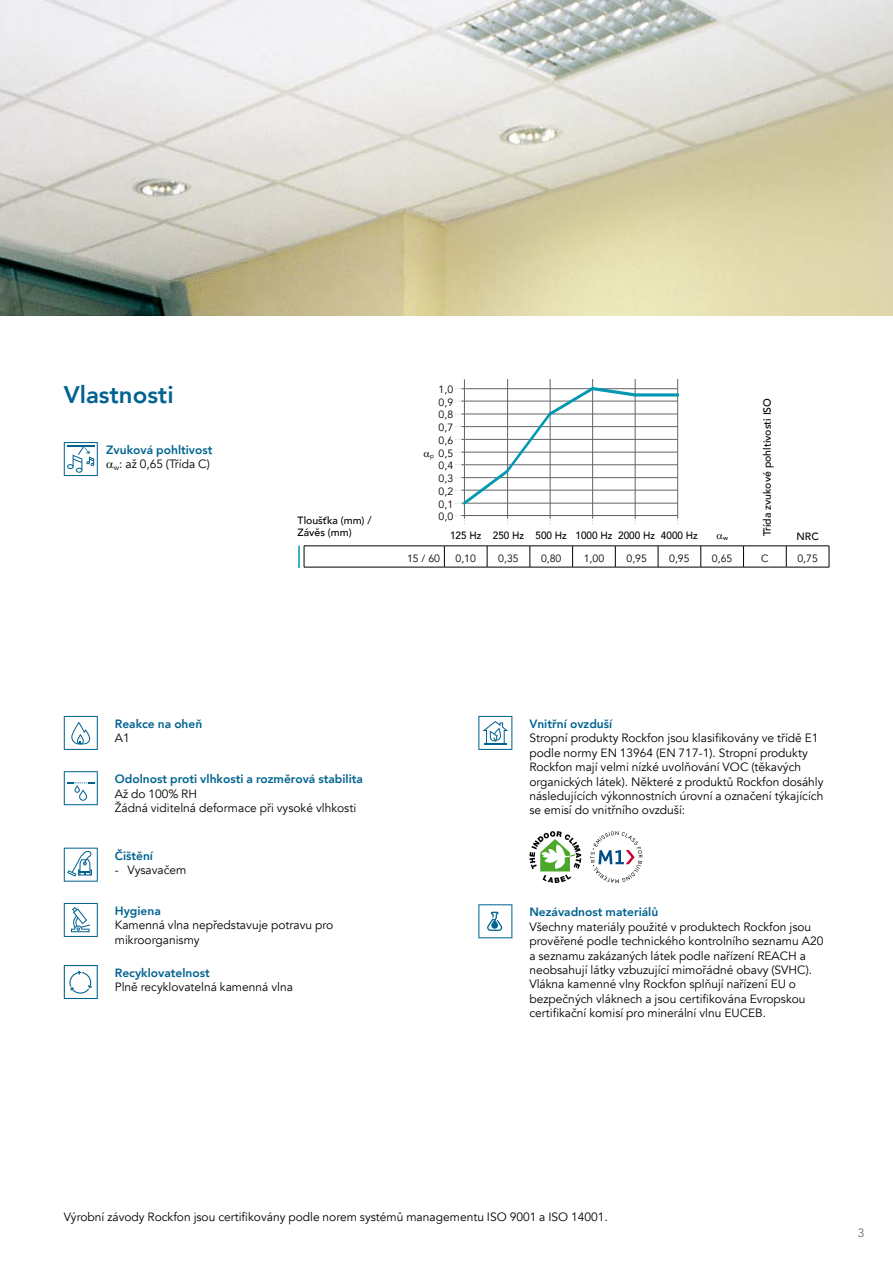
<style>
.page{position:relative;width:893px;height:1263px;background:#fff}
.page>*{position:absolute;margin:0;border:0;box-sizing:border-box;transform-origin:0 0}
.t1{font:127.35px "Chartwell Lines 50";color:#0098b0;scale:.67 1}
.Inside__Headline{font:800 24px "Avenir";color:#006390}
.Inside__Body_text-Pe{font:12px/14.4px "Avenir";color:#000}
.Inside__Subline{font:800 12px "Avenir";color:#006390}
.Inside__System_pagen{font:12px "Avenir";color:#646567}
.t2{font:10.5px "Avenir";color:#000}
.Thickness___Suspensi{font:500 10.5px "Avenir";color:#000}
.Thickness___Suspensi-2{font:500 10.5px "Avenir";color:#000;scale:.95 1}
.t3{font:500 6.45px "Avenir";color:#000}
.t4{font:6.45px "Avenir";color:#000}
</style>
<div class="page">
<img style="left:0;top:0;width:893px;height:316px">
<svg style="left:64px;top:442px;width:34px;height:34px"></svg>
<svg style="left:64px;top:716px;width:34px;height:34px"></svg>
<svg style="left:64px;top:771px;width:34px;height:34px"></svg>
<svg style="left:64px;top:848px;width:34px;height:34px"></svg>
<svg style="left:64px;top:903px;width:34px;height:34px"></svg>
<svg style="left:64px;top:965px;width:34px;height:34px"></svg>
<svg style="left:478px;top:716px;width:34px;height:34px"></svg>
<svg style="left:529px;top:831px;width:52px;height:52px"></svg>
<svg style="left:590px;top:831px;width:52px;height:52px"></svg>
<svg style="left:478px;top:904px;width:34px;height:34px"></svg>
<svg style="left:304px;top:547px;width:1px;height:20px"></svg>
<svg style="left:444px;top:547px;width:1px;height:20px"></svg>
<svg style="left:487px;top:547px;width:1px;height:20px"></svg>
<svg style="left:530px;top:547px;width:1px;height:20px"></svg>
<svg style="left:572px;top:547px;width:1px;height:20px"></svg>
<svg style="left:615px;top:547px;width:1px;height:20px"></svg>
<svg style="left:658px;top:547px;width:1px;height:20px"></svg>
<svg style="left:700px;top:547px;width:1px;height:20px"></svg>
<svg style="left:743px;top:547px;width:1px;height:20px"></svg>
<svg style="left:786px;top:547px;width:1px;height:20px"></svg>
<svg style="left:829px;top:546px;width:1px;height:21px"></svg>
<hr style="left:304px;top:567px;width:140px;height:1px;background:#000">
<hr style="left:444px;top:567px;width:43px;height:1px;background:#000">
<hr style="left:487px;top:567px;width:43px;height:1px;background:#000">
<hr style="left:530px;top:567px;width:43px;height:1px;background:#000">
<hr style="left:573px;top:567px;width:42px;height:1px;background:#000">
<hr style="left:615px;top:567px;width:43px;height:1px;background:#000">
<hr style="left:658px;top:567px;width:43px;height:1px;background:#000">
<hr style="left:701px;top:567px;width:42px;height:1px;background:#000">
<hr style="left:743px;top:567px;width:43px;height:1px;background:#000">
<hr style="left:786px;top:567px;width:43px;height:1px;background:#000">
<hr style="left:304px;top:546px;width:140px;height:1px;background:#000">
<hr style="left:444px;top:546px;width:43px;height:1px;background:#000">
<hr style="left:487px;top:546px;width:43px;height:1px;background:#000">
<hr style="left:530px;top:546px;width:43px;height:1px;background:#000">
<hr style="left:573px;top:546px;width:42px;height:1px;background:#000">
<hr style="left:615px;top:546px;width:43px;height:1px;background:#000">
<hr style="left:658px;top:546px;width:43px;height:1px;background:#000">
<hr style="left:701px;top:546px;width:42px;height:1px;background:#000">
<hr style="left:743px;top:546px;width:43px;height:1px;background:#000">
<hr style="left:786px;top:546px;width:43px;height:1px;background:#000">
<hr style="left:298px;top:546px;width:2px;height:21px;background:#0098b0">
<svg style="left:455px;top:515px;width:10px;height:10px"></svg>
<hr style="left:461px;top:388px;width:217px;height:1px;background:#646567">
<hr style="left:461px;top:490px;width:216px;height:1px;background:#646567">
<hr style="left:461px;top:414px;width:216px;height:1px;background:#646567">
<hr style="left:461px;top:439px;width:216px;height:1px;background:#646567">
<hr style="left:461px;top:464px;width:216px;height:1px;background:#646567">
<hr style="left:507px;top:379px;width:1px;height:139px;background:#646567">
<hr style="left:550px;top:379px;width:1px;height:139px;background:#646567">
<hr style="left:592px;top:379px;width:1px;height:139px;background:#646567">
<hr style="left:635px;top:379px;width:1px;height:139px;background:#646567">
<hr style="left:677px;top:379px;width:1px;height:139px;background:#646567">
<hr style="left:461px;top:503px;width:217px;height:1px;background:#646567">
<hr style="left:461px;top:477px;width:217px;height:1px;background:#646567">
<hr style="left:461px;top:452px;width:217px;height:1px;background:#646567">
<hr style="left:461px;top:426px;width:217px;height:1px;background:#646567">
<hr style="left:461px;top:401px;width:217px;height:1px;background:#646567">
<hr style="left:464px;top:379px;width:1px;height:139px;background:#646567">
<hr style="left:461px;top:515px;width:217px;height:1px;background:#646567">
<p class="Inside__Headline" style="left:64px;top:376px;width:111px">Vlastnosti</p>
<p class="Inside__Subline" style="left:106px;top:440px;width:108px">Zvuková pohltivost</p>
<p class="Inside__Body_text-Pe" style="left:114px;top:457px;width:97px"><sub>w</sub>: až 0,65 (Třída C)</p>
<p class="Thickness___Suspensi" style="left:298px;top:511px;width:75px">Tloušťka (mm) /</p>
<p class="Thickness___Suspensi" style="left:298px;top:523px;width:56px">Závěs (mm)</p>
<p class="t2" style="left:439px;top:383px;width:16px">1,0</p>
<p class="t2" style="left:439px;top:396px;width:16px">0,9</p>
<p class="t2" style="left:439px;top:409px;width:16px">0,8</p>
<p class="t2" style="left:439px;top:421px;width:16px">0,7</p>
<p class="t2" style="left:439px;top:434px;width:16px">0,6</p>
<p class="t2" style="left:439px;top:447px;width:16px">0,5</p>
<p class="t2" style="left:439px;top:460px;width:16px">0,4</p>
<p class="t2" style="left:439px;top:472px;width:16px">0,3</p>
<p class="t2" style="left:439px;top:485px;width:16px">0,2</p>
<p class="t2" style="left:439px;top:498px;width:16px">0,1</p>
<p class="t2" style="left:439px;top:511px;width:16px">0,0</p>
<p class="t1" style="left:464px;top:387px;width:324px">10+35+80+100+95+95</p>
<p class="Thickness___Suspensi" style="left:758px;top:536px;width:140px;rotate:-90deg">Třída zvukové pohltivosti ISO</p>
<p class="t4" style="left:430px;top:452px;width:5px">p</p>
<p class="Thickness___Suspensi-2" style="left:450px;top:526px;width:35px">125 Hz</p>
<p class="Thickness___Suspensi-2" style="left:493px;top:526px;width:35px">250 Hz</p>
<p class="Thickness___Suspensi-2" style="left:535px;top:526px;width:35px">500 Hz</p>
<p class="Thickness___Suspensi-2" style="left:575px;top:526px;width:40px">1000 Hz</p>
<p class="Thickness___Suspensi-2" style="left:618px;top:526px;width:40px">2000 Hz</p>
<p class="Thickness___Suspensi-2" style="left:661px;top:526px;width:40px">4000 Hz</p>
<p class="t3" style="left:723px;top:532px;width:6px">w</p>
<p class="Thickness___Suspensi" style="left:796px;top:527px;width:24px">NRC</p>
<p class="t2" style="left:407px;top:552px;width:35px">15 / 60</p>
<p class="t2" style="left:456px;top:552px;width:22px">0,10</p>
<p class="t2" style="left:498px;top:552px;width:22px">0,35</p>
<p class="t2" style="left:541px;top:552px;width:22px">0,80</p>
<p class="t2" style="left:584px;top:552px;width:22px">1,00</p>
<p class="t2" style="left:626px;top:552px;width:22px">0,95</p>
<p class="t2" style="left:669px;top:552px;width:22px">0,95</p>
<p class="t2" style="left:712px;top:552px;width:22px">0,65</p>
<p class="t2" style="left:761px;top:552px;width:9px">C</p>
<p class="t2" style="left:797px;top:552px;width:22px">0,75</p>
<p class="Inside__Subline" style="left:115px;top:714px;width:89px">Reakce na oheň</p>
<p class="Inside__Body_text-Pe" style="left:115px;top:731px;width:16px">A1</p>
<p class="Inside__Subline" style="left:115px;top:770px;width:250px">Odolnost proti vlhkosti a rozměrová stabilita</p>
<p class="Inside__Body_text-Pe" style="left:115px;top:786px;width:243px">Až do 100% RH<br>Žádná viditelná deformace při vysoké vlhkosti</p>
<p class="Inside__Subline" style="left:115px;top:846px;width:40px">Čištění</p>
<p class="Inside__Body_text-Pe" style="left:115px;top:863px;width:73px">- Vysavačem</p>
<p class="Inside__Subline" style="left:115px;top:901px;width:48px">Hygiena</p>
<p class="Inside__Body_text-Pe" style="left:115px;top:918px;width:220px">Kamenná vlna nepředstavuje potravu pro mikroorganismy</p>
<p class="Inside__Subline" style="left:115px;top:963px;width:96px">Recyklovatelnost</p>
<p class="Inside__Body_text-Pe" style="left:115px;top:980px;width:180px">Plně recyklovatelná kamenná vlna</p>
<p class="Inside__Subline" style="left:529px;top:714px;width:84px">Vnitřní ovzduší</p>
<p class="Inside__Body_text-Pe" style="left:529px;top:731px;width:296px">Stropní produkty Rockfon jsou klasifikovány ve třídě E1 podle normy EN 13964 (EN 717-1). Stropní produkty Rockfon mají velmi nízké uvolňování VOC (těkavých organických látek). Některé z produktů Rockfon dosáhly následujících výkonnostních úrovní a označení týkajících se emisí do vnitřního ovzduší:</p>
<p class="Inside__Subline" style="left:529px;top:903px;width:130px">Nezávadnost materiálů</p>
<p class="Inside__Body_text-Pe" style="left:529px;top:919px;width:295px">Všechny materiály použité v produktech Rockfon jsou prověřené podle technického kontrolního seznamu A20 a seznamu zakázaných látek podle nařízení REACH a neobsahují látky vzbuzující mimořádné obavy (SVHC).<br>Vlákna kamenné vlny Rockfon splňují nařízení EU o bezpečných vláknech a jsou certifikována Evropskou certifikační komisí pro minerální vlnu EUCEB.</p>
<p class="Inside__Body_text-Pe" style="left:64px;top:1210px;width:546px">Výrobní závody Rockfon jsou certifikovány podle norem systémů managementu ISO 9001 a ISO 14001.</p>
<p class="Inside__System_pagen" style="left:858px;top:1226px;width:8px">3</p>
</div>
